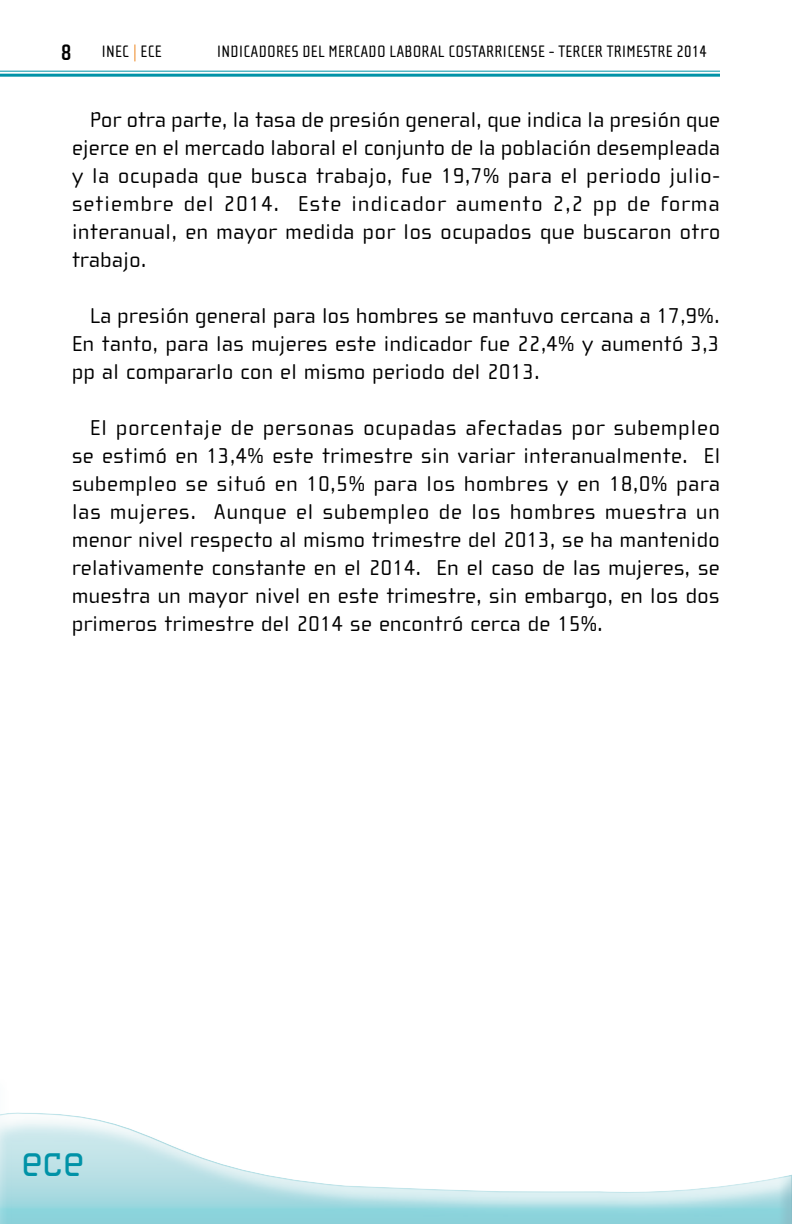
<style>
.page{position:relative;width:792px;height:1224px;background:#fff}
.page>*{position:absolute;margin:0;border:0;box-sizing:border-box;transform-origin:0 0}
.t1{font:48px "Cholla Slab";color:#0092a7;scale:.9 1}
.t2{font:700 23px "Cholla Sans";color:#000}
.t3{font:22px/28px "Cholla Wide";letter-spacing:.025em;color:#000;text-align:justify}
.t4{font:17px "Cholla Sans";letter-spacing:.01em;color:#000}
.s1{color:#fff}
</style>
<div class="page">
<hr style="left:0;top:71px;width:720px;height:1px;background:#0092a7">
<hr style="left:0;top:74px;width:720px;height:3px;background:#0092a7">
<div style="left:0;top:1066px;width:792px;height:158px;background:#0092a7;opacity:.75"></div>
<hr style="left:791px;top:1067px;width:1px;height:157px;background:#0092a7;opacity:.75">
<p class="t2" style="left:61px;top:40px;width:12px">8</p>
<p class="t4" style="left:102px;top:42px;width:62px">INEC <span class="s1">|</span> ECE</p>
<p class="t4" style="left:217px;top:42px;width:492px">INDICADORES DEL MERCADO LABORAL COSTARRICENSE - TERCER TRIMESTRE 2014</p>
<p class="t3" style="left:72px;top:106px;width:650px;text-indent:18px">Por otra parte, la tasa de presión general, que indica la presión que ejerce en el mercado laboral el conjunto de la población desempleada y la ocupada que busca trabajo, fue 19,7% para el periodo julio&shy;setiembre del 2014. Este indicador aumento 2,2 pp de forma interanual, en mayor medida por los ocupados que buscaron otro trabajo.</p>
<p class="t3" style="left:72px;top:302px;width:649px;text-indent:18px">La presión general para los hombres se mantuvo cercana a 17,9%.<br>En tanto, para las mujeres este indicador fue 22,4% y aumentó 3,3 pp al compararlo con el mismo periodo del 2013.</p>
<p class="t3" style="left:72px;top:414px;width:650px;text-indent:18px">El porcentaje de personas ocupadas afectadas por subempleo se estimó en 13,4% este trimestre sin variar interanualmente. El subempleo se situó en 10,5% para los hombres y en 18,0% para las mujeres. Aunque el subempleo de los hombres muestra un menor nivel respecto al mismo trimestre del 2013, se ha mantenido relativamente constante en el 2014. En el caso de las mujeres, se muestra un mayor nivel en este trimestre, sin embargo, en los dos primeros trimestre del 2014 se encontró cerca de 15%.</p>
<h1 class="t1" style="left:21px;top:1134px;width:71px">ece</h1>
</div>
